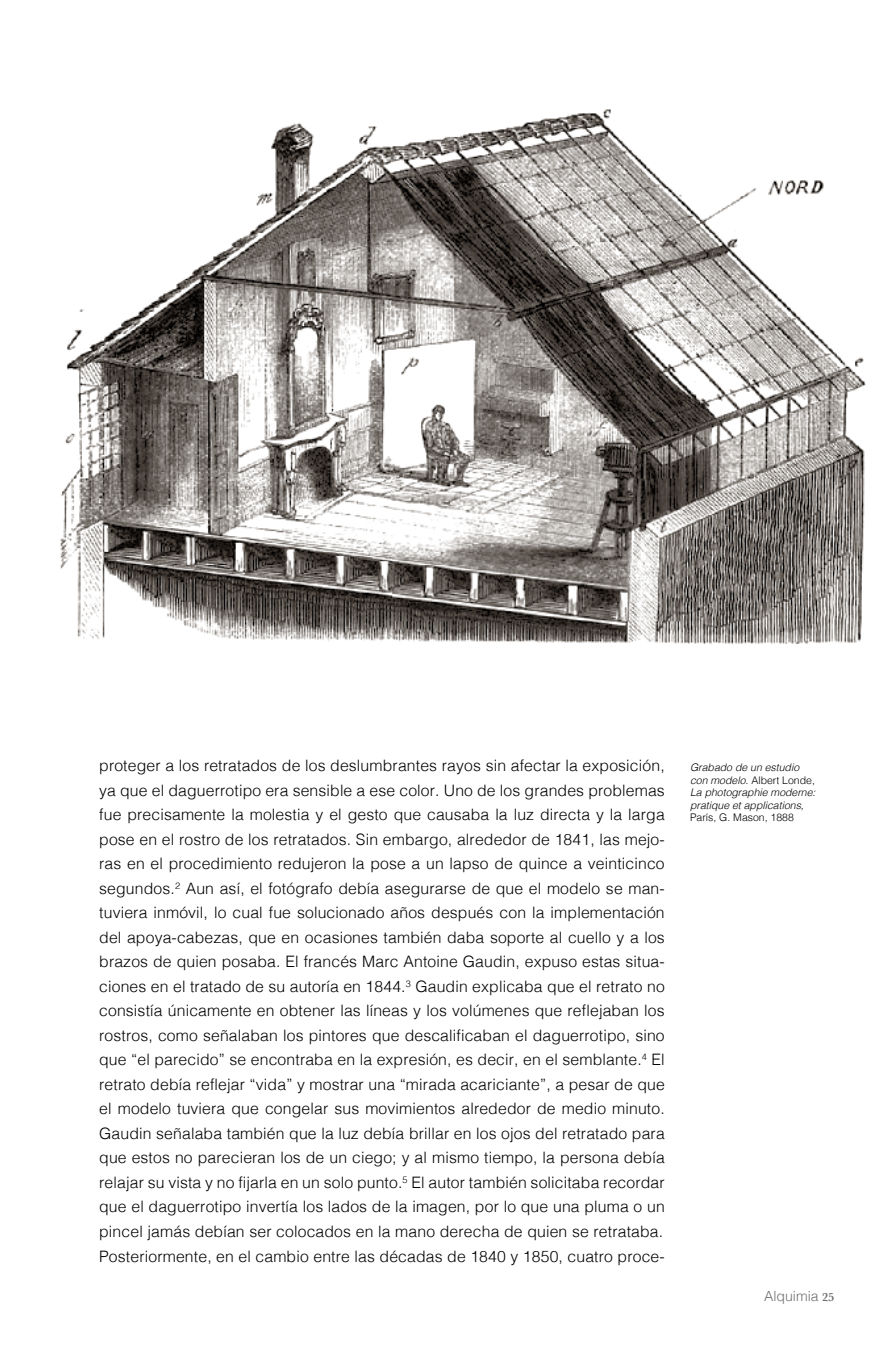
<style>
.page{position:relative;width:893px;height:1365px;background:#fff}
.page>*{position:absolute;margin:0;border:0;box-sizing:border-box;transform-origin:0 0}
.t1{font:300 15.75px/24.5px "Helvetica";letter-spacing:.01em;color:#000;text-align:justify}
.t2{font:300 14px "Helvetica";color:#6d6e71}
.t3{font:italic 300 10.5px/12.6px "Helvetica";color:#000}
.t4{font:300 10.5px "Helvetica";color:#000}
.s1{font-style:normal}
.s2{font-family:"Baskerville";font-weight:600;font-size:12.25px}
</style>
<div class="page">
<img style="left:60px;top:109px;width:806px;height:535px">
<p class="t1" style="left:99px;top:753px;width:567px">proteger a los retratados de los deslumbrantes rayos sin afectar la exposición, ya que el daguerrotipo era sensible a ese color. uno de los grandes problemas fue precisamente la molestia y el gesto que causaba la luz directa y la larga pose en el rostro de los retratados. Sin embargo, alrededor de 1841, las mejo&shy;ras en el procedimiento redujeron la pose a un lapso de quince a veinticinco segundos.<sup>2</sup> aun así, el fotógrafo debía asegurarse de que el modelo se man&shy;tuviera inmóvil, lo cual fue solucionado años después con la implementación del apoya-cabezas, que en ocasiones también daba soporte al cuello y a los brazos de quien posaba. El francés Marc antoine Gaudin, expuso estas situa&shy;ciones en el tratado de su autoría en 1844.<sup>3</sup> Gaudin explicaba que el retrato no consistía únicamente en obtener las líneas y los volúmenes que reflejaban los rostros, como señalaban los pintores que descalificaban el daguerrotipo, sino que “el parecido” se encontraba en la expresión, es decir, en el semblante.<sup>4</sup> El retrato debía reflejar “vida” y mostrar una “mirada acariciante”, a pesar de que el modelo tuviera que congelar sus movimientos alrededor de medio minuto.<br>Gaudin señalaba también que la luz debía brillar en los ojos del retratado para que estos no parecieran los de un ciego; y al mismo tiempo, la persona debía relajar su vista y no fijarla en un solo punto.<sup>5</sup> El autor también solicitaba recordar que el daguerrotipo invertía los lados de la imagen, por lo que una pluma o un pincel jamás debían ser colocados en la mano derecha de quien se retrataba.<br>Posteriormente, en el cambio entre las décadas de 1840 y 1850, cuatro proce-</p>
<p class="t3" style="left:690px;top:760px;width:127px">Grabado de un estudio con modelo. <span class="s1">albert Londe,<br></span>La photographie moderne: pratique et applications,</p>
<p class="t4" style="left:690px;top:811px;width:105px">París, G. Mason, 1888</p>
<p class="t2" style="left:764px;top:1287px;width:72px">alquimia <span class="s2">25</span></p>
</div>
